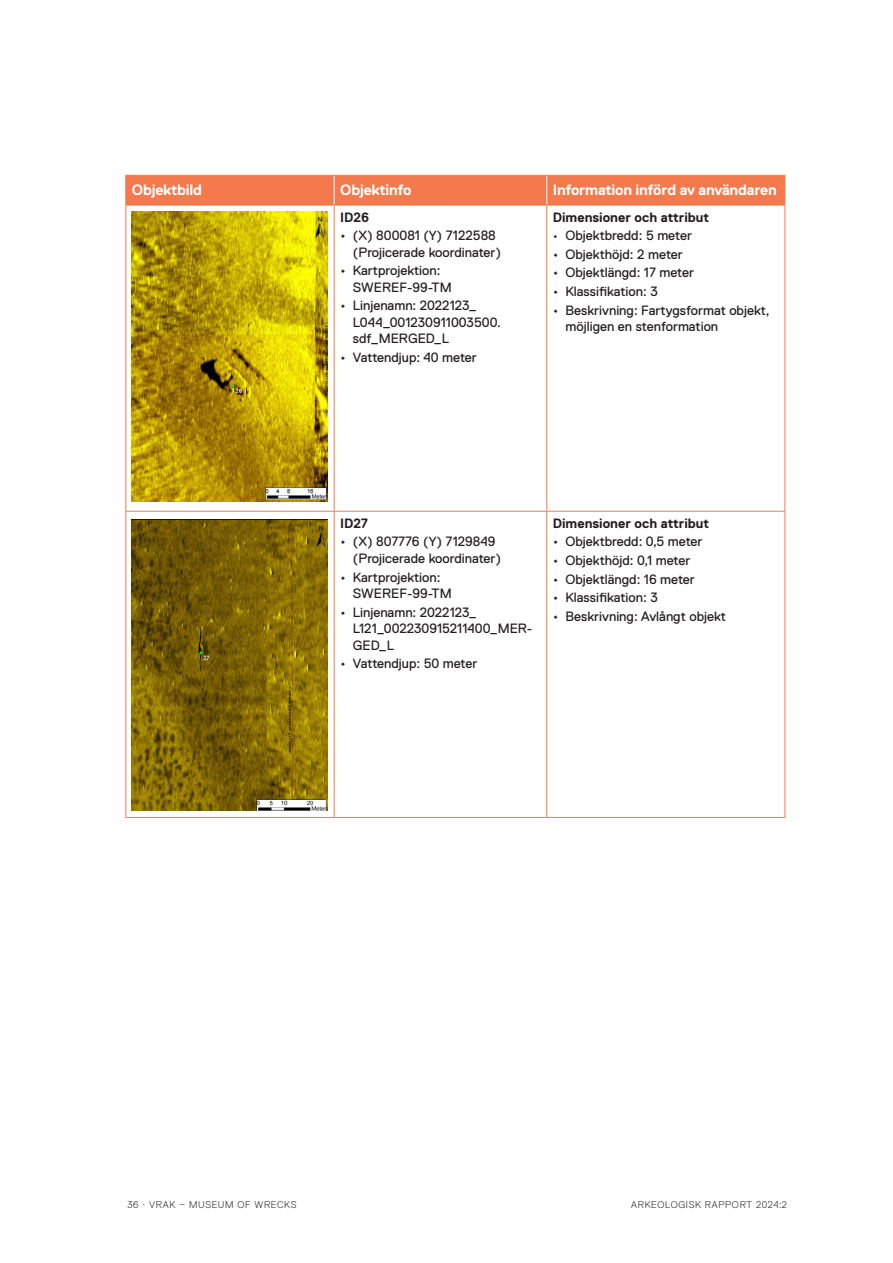
<style>
.page{position:relative;width:893px;height:1263px;background:#fff}
.page>*{position:absolute;margin:0;border:0;box-sizing:border-box;transform-origin:0 0}
.Tabellrubrik{font:700 15px "Replica Pro";letter-spacing:-.015em;color:#fff}
.Tabelltext_punktad{font:13.5px/16.5px "Replica Pro";color:#231f20}
.Tabellrubrik_2{font:700 13.5px "Replica Pro";color:#231f20}
.Tabelltext_punktad-2{font:700 13.5px "Replica Pro";color:#231f20}
.t1{font:300 9.75px "Replica Pro";letter-spacing:.065em;color:#231f20}
.s1{font-size:15px}
</style>
<div class="page">
<div style="left:125px;top:175px;width:660px;height:30px;background:#f4794c"></div>
<hr style="left:125px;top:205px;width:209px;height:1px;background:#f4794c">
<hr style="left:125px;top:205px;width:1px;height:306px;background:#f4794c">
<hr style="left:334px;top:205px;width:213px;height:1px;background:#f4794c">
<hr style="left:547px;top:205px;width:238px;height:1px;background:#f4794c">
<hr style="left:784px;top:205px;width:1px;height:306px;background:#f4794c">
<hr style="left:125px;top:511px;width:209px;height:1px;background:#f4794c">
<hr style="left:125px;top:512px;width:1px;height:305px;background:#f4794c">
<hr style="left:334px;top:511px;width:213px;height:1px;background:#f4794c">
<hr style="left:547px;top:511px;width:238px;height:1px;background:#f4794c">
<hr style="left:784px;top:512px;width:1px;height:305px;background:#f4794c">
<hr style="left:125px;top:817px;width:209px;height:1px;background:#f4794c">
<hr style="left:334px;top:817px;width:213px;height:1px;background:#f4794c">
<hr style="left:547px;top:817px;width:238px;height:1px;background:#f4794c">
<hr style="left:334px;top:205px;width:1px;height:306px;background:#f4794c">
<hr style="left:546px;top:205px;width:1px;height:306px;background:#f4794c">
<hr style="left:334px;top:512px;width:1px;height:305px;background:#f4794c">
<hr style="left:546px;top:512px;width:1px;height:305px;background:#f4794c">
<img style="left:132px;top:211px;width:195px;height:290px">
<img style="left:132px;top:520px;width:195px;height:291px">
<p class="Tabellrubrik" style="left:132px;top:182px;width:72px">Objektbild</p>
<p class="Tabellrubrik" style="left:340px;top:182px;width:73px">Objektinfo</p>
<p class="Tabellrubrik" style="left:553px;top:182px;width:225px">Information införd av användaren</p>
<p class="Tabellrubrik_2" style="left:340px;top:209px;width:30px">ID26</p>
<p class="Tabelltext_punktad" style="left:353px;top:227px;width:150px;text-indent:-13px"><span class="s1">•</span> (X) 800081 (Y) 7122588 (Projicerade koordinater)</p>
<p class="Tabelltext_punktad" style="left:353px;top:262px;width:100px;text-indent:-13px"><span class="s1">•</span> Kartprojektion:<br>SWEREF-99-TM</p>
<p class="Tabelltext_punktad" style="left:353px;top:298px;width:149px;text-indent:-13px"><span class="s1">•</span> Linjenamn: 2022123_<br>L044_001230911003500. sdf_MERGED_L</p>
<p class="Tabelltext_punktad" style="left:340px;top:349px;width:138px"><span class="s1">•</span> Vattendjup: 40 meter</p>
<p class="Tabelltext_punktad-2" style="left:553px;top:209px;width:158px">Dimensioner och attribut</p>
<p class="Tabelltext_punktad" style="left:553px;top:227px;width:141px">• Objektbredd: 5 meter</p>
<p class="Tabelltext_punktad" style="left:553px;top:246px;width:132px"><span class="s1">•</span> Objekthöjd: 2 meter</p>
<p class="Tabelltext_punktad" style="left:553px;top:265px;width:143px"><span class="s1">•</span> Objektlängd: 17 meter</p>
<p class="Tabelltext_punktad" style="left:553px;top:283px;width:106px"><span class="s1">•</span> Klassifikation: 3</p>
<p class="Tabelltext_punktad" style="left:566px;top:302px;width:206px;text-indent:-13px"><span class="s1">•</span> Beskrivning: Fartygsformat objekt, möjligen en stenformation</p>
<p class="Tabellrubrik_2" style="left:340px;top:516px;width:29px">ID27</p>
<p class="Tabelltext_punktad" style="left:353px;top:534px;width:150px;text-indent:-13px"><span class="s1">•</span> (X) 807776 (Y) 7129849 (Projicerade koordinater)</p>
<p class="Tabelltext_punktad" style="left:353px;top:569px;width:100px;text-indent:-13px"><span class="s1">•</span> Kartprojektion:<br>SWEREF-99-TM</p>
<p class="Tabelltext_punktad" style="left:353px;top:604px;width:181px;text-indent:-13px"><span class="s1">•</span> Linjenamn: 2022123_<br>L121_002230915211400_MER-<br>GED_L</p>
<p class="Tabelltext_punktad" style="left:340px;top:655px;width:139px"><span class="s1">•</span> Vattendjup: 50 meter</p>
<p class="Tabellrubrik_2" style="left:553px;top:516px;width:158px">Dimensioner och attribut</p>
<p class="Tabelltext_punktad" style="left:553px;top:534px;width:151px"><span class="s1">•</span> Objektbredd: 0,5 meter</p>
<p class="Tabelltext_punktad" style="left:553px;top:552px;width:139px"><span class="s1">•</span> Objekthöjd: 0,1 meter</p>
<p class="Tabelltext_punktad" style="left:553px;top:571px;width:144px"><span class="s1">•</span> Objektlängd: 16 meter</p>
<p class="Tabelltext_punktad" style="left:553px;top:589px;width:106px"><span class="s1">•</span> Klassifikation: 3</p>
<p class="Tabelltext_punktad" style="left:553px;top:608px;width:175px"><span class="s1">•</span> Beskrivning: Avlångt objekt</p>
<p class="t1" style="left:128px;top:1199px;width:170px">36 · VRAK – MUSEUM OF WRECKS</p>
<p class="t1" style="left:631px;top:1199px;width:157px">ARKEOLOGISK RAPPORT 2024:2</p>
</div>
